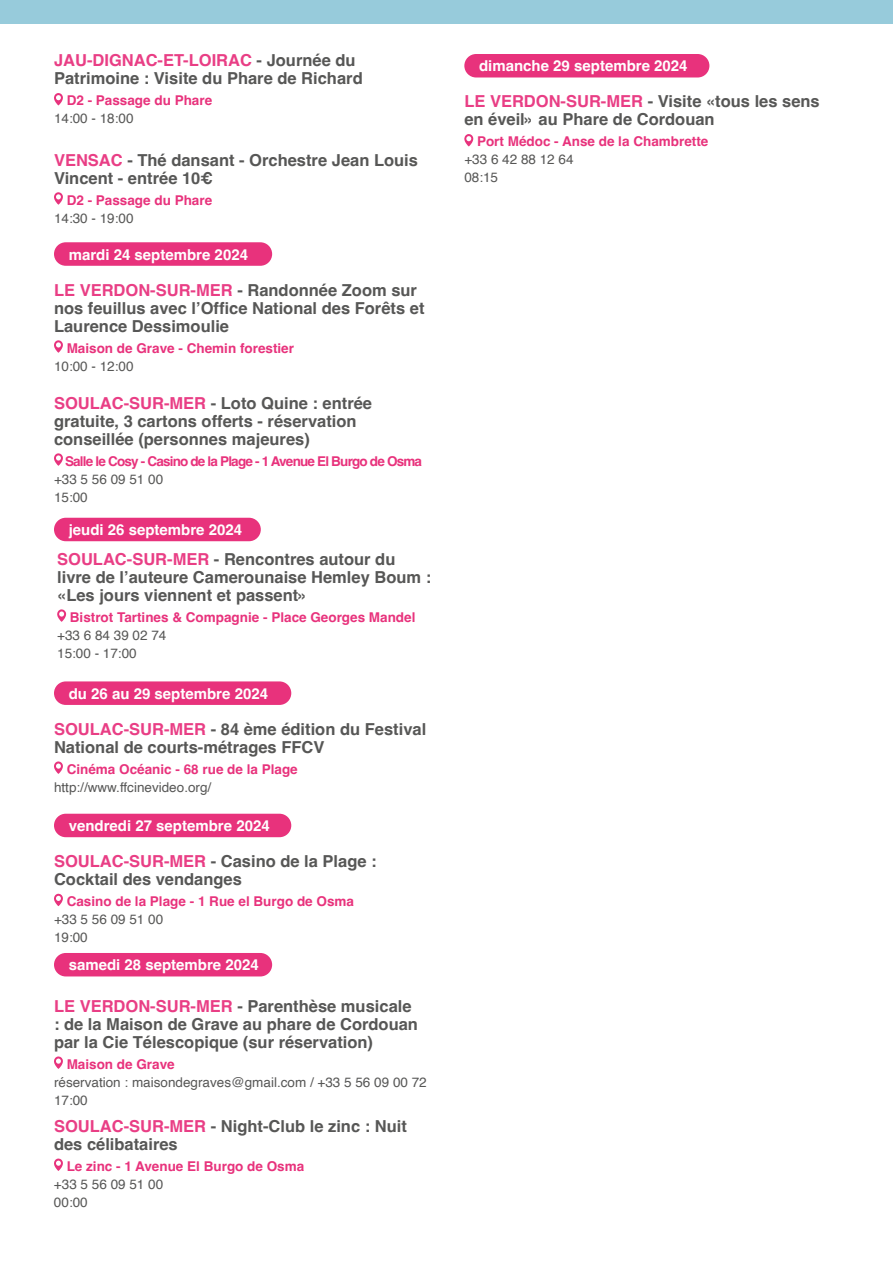
<style>
.page{position:relative;width:893px;height:1263px;background:#fff}
.page>*{position:absolute;margin:0;border:0;box-sizing:border-box;transform-origin:0 0}
.t1{font:700 16.5px/18px "Helvetica";color:#575756}
.t2{font:700 15px "Helvetica";color:#fff}
.t3{font:700 13.5px "Helvetica";color:#e8327c}
.t4{font:13.5px/18px "Helvetica";color:#575756}
.t5{font:700 13.5px "Helvetica";letter-spacing:-.06em;color:#e8327c}
.s1{color:#e93e85}
</style>
<div class="page">
<svg style="left:54px;top:893px;width:9px;height:13px"></svg>
<div style="left:54px;top:814px;width:237px;height:23px;background:#e8327c;border-radius:12px"></div>
<svg style="left:54px;top:1158px;width:9px;height:13px"></svg>
<div style="left:54px;top:953px;width:218px;height:23px;background:#e8327c;border-radius:12px"></div>
<svg style="left:464px;top:134px;width:9px;height:12px"></svg>
<svg style="left:54px;top:1056px;width:9px;height:13px"></svg>
<div style="left:464px;top:54px;width:245px;height:23px;background:#e8327c;border-radius:12px"></div>
<div style="left:0;top:0;width:893px;height:24px;background:#97cbdb"></div>
<svg style="left:54px;top:761px;width:9px;height:13px"></svg>
<div style="left:54px;top:681px;width:237px;height:24px;background:#e8327c;border-radius:12px"></div>
<svg style="left:57px;top:609px;width:9px;height:13px"></svg>
<div style="left:54px;top:518px;width:207px;height:23px;background:#e8327c;border-radius:12px"></div>
<svg style="left:54px;top:340px;width:9px;height:13px"></svg>
<div style="left:54px;top:242px;width:218px;height:24px;background:#e8327c;border-radius:12px"></div>
<svg style="left:54px;top:453px;width:9px;height:13px"></svg>
<svg style="left:54px;top:93px;width:9px;height:12px"></svg>
<svg style="left:54px;top:192px;width:9px;height:13px"></svg>
<p class="t1" style="left:54px;top:53px;width:310px"><span class="s1">JAU-DIGNAC-ET-LOIRAC</span> - Journée du<br>Patrimoine : Visite du Phare de Richard</p>
<p class="t3" style="left:67px;top:92px;width:147px">D2 - Passage du Phare</p>
<p class="t4" style="left:54px;top:110px;width:81px">14:00 - 18:00</p>
<p class="t1" style="left:54px;top:153px;width:366px"><span class="s1">VENSAC</span> - Thé dansant - Orchestre Jean Louis<br>Vincent - entrée 10€</p>
<p class="t3" style="left:67px;top:192px;width:147px">D2 - Passage du Phare</p>
<p class="t4" style="left:54px;top:209px;width:81px">14:30 - 19:00</p>
<p class="t2" style="left:69px;top:245px;width:181px">mardi 24 septembre 2024</p>
<p class="t1" style="left:54px;top:283px;width:372px"><span class="s1">LE VERDON-SUR-MER</span> - Randonnée Zoom sur nos feuillus avec l’Office National des Forêts et<br>Laurence Dessimoulie</p>
<p class="t3" style="left:67px;top:340px;width:229px">Maison de Grave - Chemin forestier</p>
<p class="t4" style="left:54px;top:357px;width:81px">10:00 - 12:00</p>
<p class="t1" style="left:54px;top:396px;width:320px"><span class="s1">SOULAC-SUR-MER</span> - Loto Quine : entrée gratuite, 3 cartons offerts - réservation conseillée (personnes majeures)</p>
<p class="t5" style="left:65px;top:453px;width:359px">Salle le Cosy - Casino de la Plage - 1 Avenue El Burgo de Osma</p>
<p class="t4" style="left:54px;top:470px;width:111px">+33 5 56 09 51 00<br>15:00</p>
<p class="t2" style="left:69px;top:520px;width:175px">jeudi 26 septembre 2024</p>
<p class="t1" style="left:57px;top:552px;width:376px"><span class="s1">SOULAC-SUR-MER</span> - Rencontres autour du livre de l’auteure Camerounaise Hemley Boum : «Les jours viennent et passent»</p>
<p class="t3" style="left:70px;top:609px;width:347px">Bistrot Tartines &amp; Compagnie - Place Georges Mandel</p>
<p class="t4" style="left:57px;top:626px;width:111px">+33 6 84 39 02 74<br>15:00 - 17:00</p>
<p class="t2" style="left:69px;top:684px;width:201px">du 26 au 29 septembre 2024</p>
<p class="t1" style="left:54px;top:722px;width:374px"><span class="s1">SOULAC-SUR-MER</span> - 84 ème édition du Festival<br>National de courts-métrages FFCV</p>
<p class="t3" style="left:67px;top:761px;width:233px">Cinéma Océanic - 68 rue de la Plage</p>
<p class="t4" style="left:54px;top:778px;width:159px">http://www.ffcinevideo.org/</p>
<p class="t2" style="left:69px;top:816px;width:202px">vendredi 27 septembre 2024</p>
<p class="t1" style="left:54px;top:854px;width:324px"><span class="s1">SOULAC-SUR-MER</span> - Casino de la Plage :<br>Cocktail des vendanges</p>
<p class="t3" style="left:67px;top:893px;width:289px">Casino de la Plage - 1 Rue el Burgo de Osma</p>
<p class="t4" style="left:54px;top:911px;width:111px">+33 5 56 09 51 00<br>19:00</p>
<p class="t2" style="left:69px;top:956px;width:192px">samedi 28 septembre 2024</p>
<p class="t1" style="left:54px;top:999px;width:366px"><span class="s1">LE VERDON-SUR-MER</span> - Parenthèse musicale : de la Maison de Grave au phare de Cordouan par la Cie Télescopique (sur réservation)</p>
<p class="t3" style="left:67px;top:1056px;width:110px">Maison de Grave</p>
<p class="t4" style="left:54px;top:1073px;width:374px">réservation : maisondegraves@gmail.com / +33 5 56 09 00 72<br>17:00</p>
<p class="t1" style="left:54px;top:1119px;width:354px"><span class="s1">SOULAC-SUR-MER</span> - Night-Club le zinc : Nuit des célibataires</p>
<p class="t3" style="left:67px;top:1158px;width:239px">Le zinc - 1 Avenue El Burgo de Osma</p>
<p class="t4" style="left:54px;top:1175px;width:111px">+33 5 56 09 51 00<br>00:00</p>
<p class="t2" style="left:479px;top:57px;width:210px">dimanche 29 septembre 2024</p>
<p class="t1" style="left:464px;top:94px;width:357px"><span class="s1">LE VERDON-SUR-MER</span> - Visite «tous les sens en éveil» au Phare de Cordouan</p>
<p class="t3" style="left:477px;top:133px;width:233px">Port Médoc - Anse de la Chambrette</p>
<p class="t4" style="left:464px;top:151px;width:111px">+33 6 42 88 12 64<br>08:15</p>
</div>
